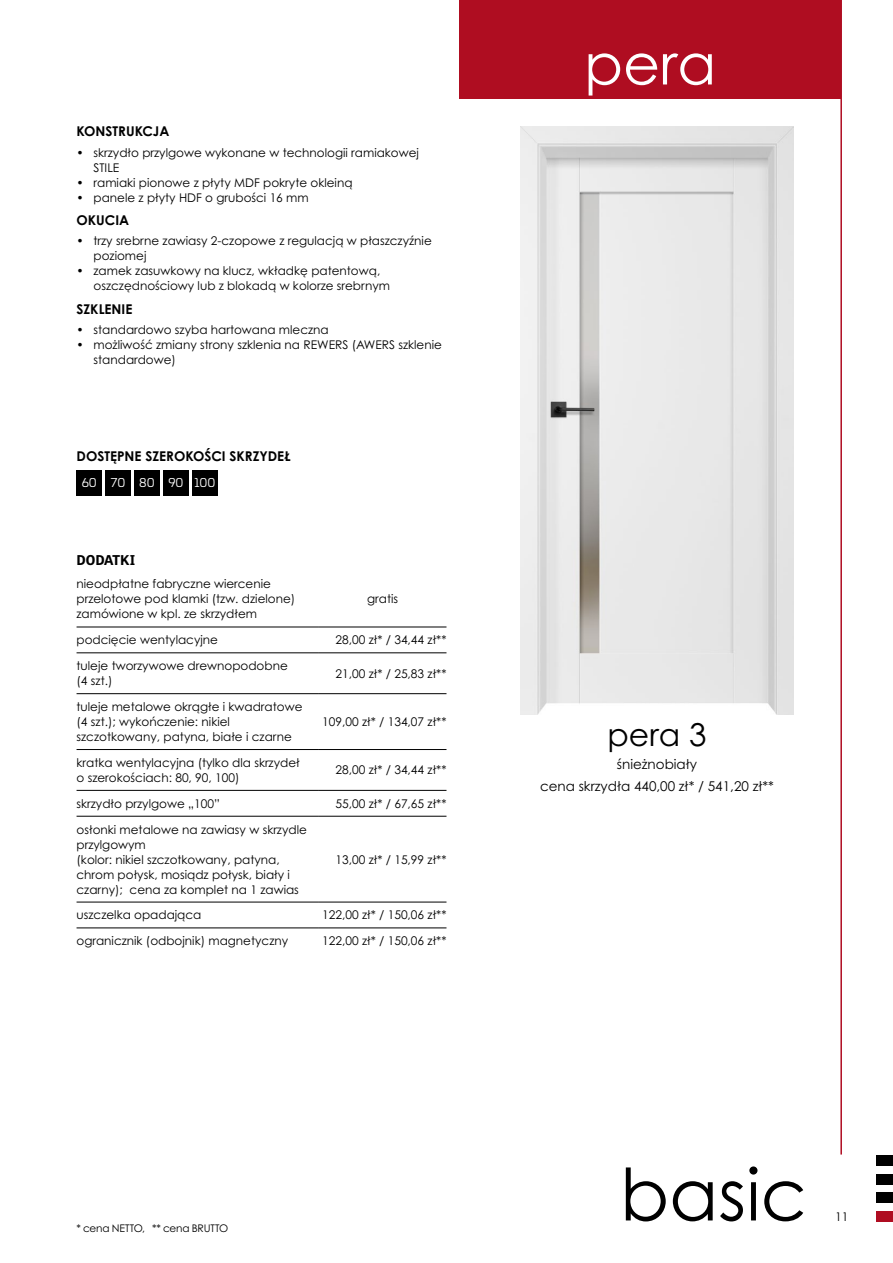
<style>
.page{position:relative;width:893px;height:1263px;background:#fff}
.page>*{position:absolute;margin:0;border:0;box-sizing:border-box;transform-origin:0 0}
.t1{font:72px "Century Gothic Pro";color:#000}
.t2{font:57px "Century Gothic Pro";color:#fff}
.t3{font:31.5px "Century Gothic Pro";color:#000}
.t4{font:700 13.5px "Century Gothic Pro";color:#000}
.t5{font:13.5px/22.5px "Century Gothic Pro";color:#000;text-align:center}
.t6{font:700 13.5px "Tablet Gothic";color:#000}
.t7{font:12px/15px "Century Gothic Pro";color:#000}
.t8{font:12px "Univia Pro";color:#fff}
.t9{font:10.5px "Century Gothic Pro";letter-spacing:-.015em;color:#000}
</style>
<div class="page">
<div style="left:459px;top:0;width:382px;height:98px;background:#af0d21"></div>
<div style="left:77px;top:470px;width:25px;height:25px;background:#000"></div>
<div style="left:105px;top:470px;width:26px;height:25px;background:#000"></div>
<div style="left:134px;top:470px;width:26px;height:25px;background:#000"></div>
<div style="left:163px;top:470px;width:26px;height:25px;background:#000"></div>
<div style="left:192px;top:470px;width:26px;height:25px;background:#000"></div>
<hr style="left:77px;top:627px;width:242px;height:1px;background:#000">
<hr style="left:319px;top:627px;width:127px;height:1px;background:#000">
<hr style="left:77px;top:652px;width:242px;height:1px;background:#000">
<hr style="left:319px;top:652px;width:127px;height:1px;background:#000">
<hr style="left:77px;top:693px;width:242px;height:1px;background:#000">
<hr style="left:77px;top:749px;width:242px;height:1px;background:#000">
<hr style="left:77px;top:790px;width:242px;height:1px;background:#000">
<hr style="left:319px;top:693px;width:127px;height:1px;background:#000">
<hr style="left:319px;top:749px;width:127px;height:1px;background:#000">
<hr style="left:319px;top:790px;width:127px;height:1px;background:#000">
<hr style="left:77px;top:816px;width:242px;height:1px;background:#000">
<hr style="left:319px;top:816px;width:127px;height:1px;background:#000">
<hr style="left:77px;top:902px;width:242px;height:1px;background:#000">
<hr style="left:319px;top:902px;width:127px;height:1px;background:#000">
<hr style="left:77px;top:927px;width:242px;height:1px;background:#000">
<hr style="left:319px;top:927px;width:127px;height:1px;background:#000">
<img style="left:520px;top:126px;width:274px;height:588px">
<div style="left:877px;top:1156px;width:16px;height:10px;background:#000"></div>
<div style="left:877px;top:1174px;width:16px;height:10px;background:#000"></div>
<div style="left:877px;top:1192px;width:16px;height:11px;background:#000"></div>
<div style="left:877px;top:1211px;width:16px;height:10px;background:#af0d21"></div>
<hr style="left:840px;top:0;width:2px;height:1154px;background:#af0d21">
<p class="t4" style="left:77px;top:123px;width:94px">KONSTRUKCJA</p>
<p class="t7" style="left:94px;top:145px;width:327px;text-indent:-17px">• skrzydło przylgowe wykonane w technologii ramiakowej<br>STILE</p>
<p class="t7" style="left:77px;top:175px;width:278px">• ramiaki pionowe z płyty MDF pokryte okleiną</p>
<p class="t7" style="left:77px;top:190px;width:234px">• panele z płyty HDF o grubości 16 mm</p>
<p class="t4" style="left:77px;top:212px;width:54px">OKUCIA</p>
<p class="t7" style="left:94px;top:233px;width:340px;text-indent:-17px">• trzy srebrne zawiasy 2-czopowe z regulacją w płaszczyźnie poziomej</p>
<p class="t7" style="left:94px;top:263px;width:298px;text-indent:-17px">• zamek zasuwkowy na klucz, wkładkę patentową, oszczędnościowy lub z blokadą w kolorze srebrnym</p>
<p class="t4" style="left:77px;top:300px;width:57px">SZKLENIE</p>
<p class="t7" style="left:77px;top:322px;width:254px">• standardowo szyba hartowana mleczna</p>
<p class="t7" style="left:94px;top:337px;width:350px;text-indent:-17px">• możliwość zmiany strony szklenia na REWERS (AWERS szklenie standardowe)</p>
<p class="t4" style="left:77px;top:448px;width:216px">DOSTĘPNE SZEROKOŚCI SKRZYDEŁ</p>
<p class="t8" style="left:82px;top:474px;width:135px">60 70 80 90 100</p>
<p class="t6" style="left:77px;top:551px;width:60px">DODATKI</p>
<p class="t7" style="left:77px;top:576px;width:220px">nieodpłatne fabryczne wiercenie przelotowe pod klamki (tzw. dzielone) zamówione w kpl. ze skrzydłem</p>
<p class="t7" style="left:367px;top:591px;width:33px">gratis</p>
<p class="t7" style="left:77px;top:632px;width:143px">podcięcie wentylacyjne</p>
<p class="t7" style="left:335px;top:632px;width:113px">28,00 zł* / 34,44 zł**</p>
<p class="t7" style="left:77px;top:658px;width:213px">tuleje tworzywowe drewnopodobne (4 szt.)</p>
<p class="t7" style="left:335px;top:666px;width:113px">21,00 zł* / 25,83 zł**</p>
<p class="t7" style="left:77px;top:699px;width:227px">tuleje metalowe okrągłe i kwadratowe (4 szt.); wykończenie: nikiel szczotkowany, patyna, białe i czarne</p>
<p class="t7" style="left:322px;top:714px;width:126px">109,00 zł* / 134,07 zł**</p>
<p class="t7" style="left:77px;top:755px;width:225px">kratka wentylacyjna (tylko dla skrzydeł o szerokościach: 80, 90, 100)</p>
<p class="t7" style="left:335px;top:762px;width:113px">28,00 zł* / 34,44 zł**</p>
<p class="t7" style="left:77px;top:796px;width:145px">skrzydło przylgowe „100”</p>
<p class="t7" style="left:335px;top:796px;width:113px">55,00 zł* / 67,65 zł**</p>
<p class="t7" style="left:77px;top:821px;width:232px">osłonki metalowe na zawiasy w skrzydle przylgowym<br>(kolor: nikiel szczotkowany, patyna, chrom połysk, mosiądz połysk, biały i czarny); cena za komplet na 1 zawias</p>
<p class="t7" style="left:335px;top:851px;width:113px">13,00 zł* / 15,99 zł**</p>
<p class="t7" style="left:77px;top:907px;width:126px">uszczelka opadająca</p>
<p class="t7" style="left:322px;top:907px;width:126px">122,00 zł* / 150,06 zł**</p>
<p class="t7" style="left:77px;top:933px;width:213px">ogranicznik (odbojnik) magnetyczny</p>
<p class="t7" style="left:322px;top:933px;width:126px">122,00 zł* / 150,06 zł**</p>
<p class="t9" style="left:77px;top:1222px;width:153px">* cena NETTO, ** cena BRUTTO</p>
<h2 class="t2" style="left:584px;top:29px;width:134px">pera</h2>
<h3 class="t3" style="left:607px;top:715px;width:101px">pera 3</h3>
<p class="t5" style="left:540px;top:752px;width:235px">śnieżnobiały<br>cena skrzydła 440,00 zł* / 541,20 zł**</p>
<h1 class="t1" style="left:620px;top:1150px;width:189px">basic</h1>
<p class="t7" style="left:835px;top:1208px;width:15px">11</p>
</div>
